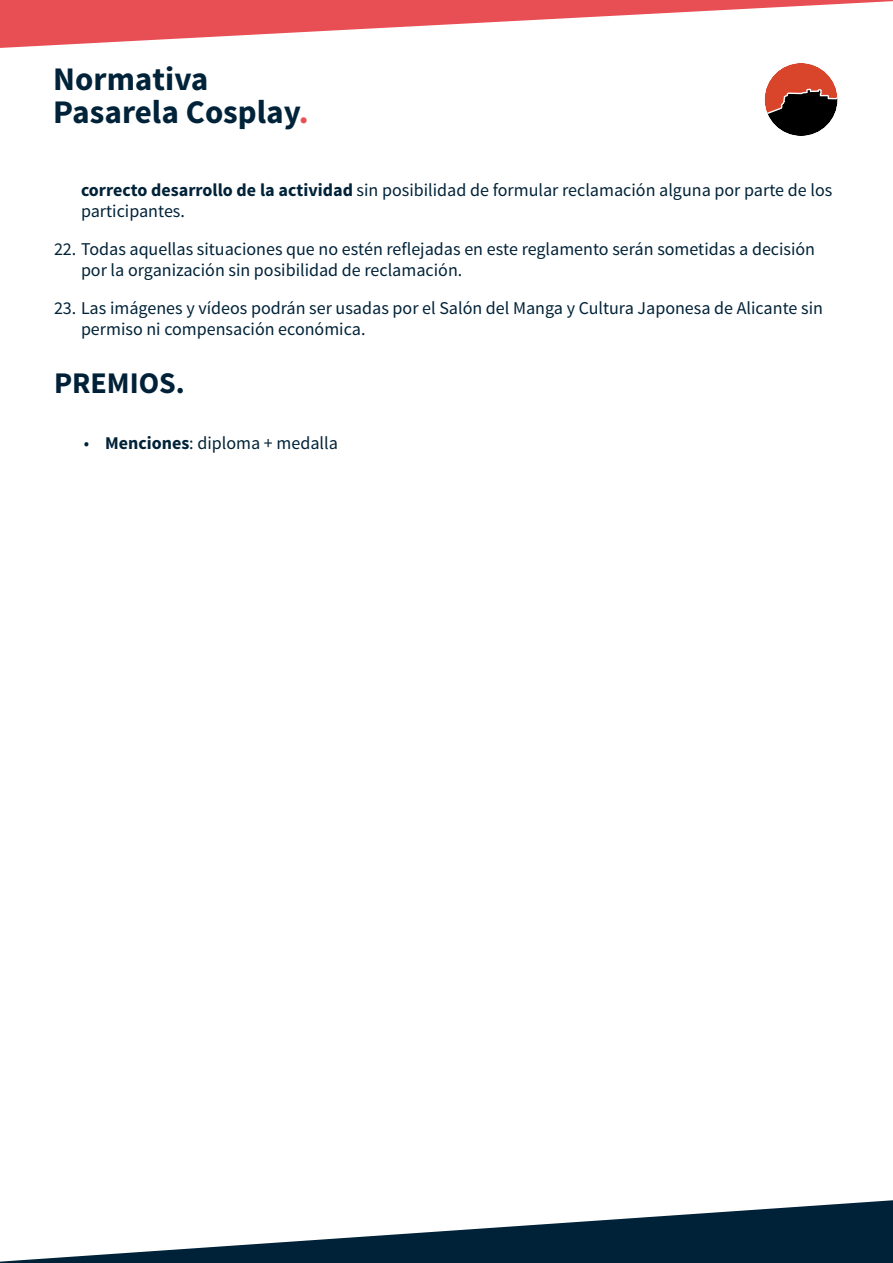
<style>
.page{position:relative;width:893px;height:1263px;background:#fff}
.page>*{position:absolute;margin:0;border:0;box-sizing:border-box;transform-origin:0 0}
.t1{font:700 33px/33px "Source Sans Pro";color:#00233a}
.t2{font:700 30px "Source Sans Pro";color:#002137}
.t3{font:18px/21px "Source Sans Pro";color:#002238}
.s1{color:#e84f55}
.s2{font-weight:700}
</style>
<div class="page">
<svg style="left:0;top:0;width:892px;height:48px;fill:#e84f55"></svg>
<svg style="left:0;top:1204px;width:839px;height:59px;fill:#002238"></svg>
<div style="left:839px;top:1200px;width:54px;height:63px;background:#002238"></div>
<svg style="left:764px;top:63px;width:74px;height:73px"></svg>
<h1 class="t1" style="left:53px;top:64px;width:257px">Normativa<br>Pasarela Cosplay<span class="s1">.</span></h1>
<p class="t3" style="left:81px;top:180px;width:753px"><span class="s2">correcto desarrollo de la actividad</span> sin posibilidad de formular reclamación alguna por parte de los participantes.</p>
<p class="t3" style="left:81px;top:239px;width:736px;text-indent:-27px">22. Todas aquellas situaciones que no estén reflejadas en este reglamento serán sometidas a decisión por la organización sin posibilidad de reclamación.</p>
<p class="t3" style="left:81px;top:298px;width:743px;text-indent:-27px">23. Las imágenes y vídeos podrán ser usadas por el Salón del Manga y Cultura Japonesa de Alicante sin permiso ni compensación económica.</p>
<h2 class="t2" style="left:54px;top:364px;width:132px">PREMIOS.</h2>
<p class="t3" style="left:84px;top:433px;width:256px">• <span class="s2">Menciones</span>: diploma + medalla</p>
</div>
